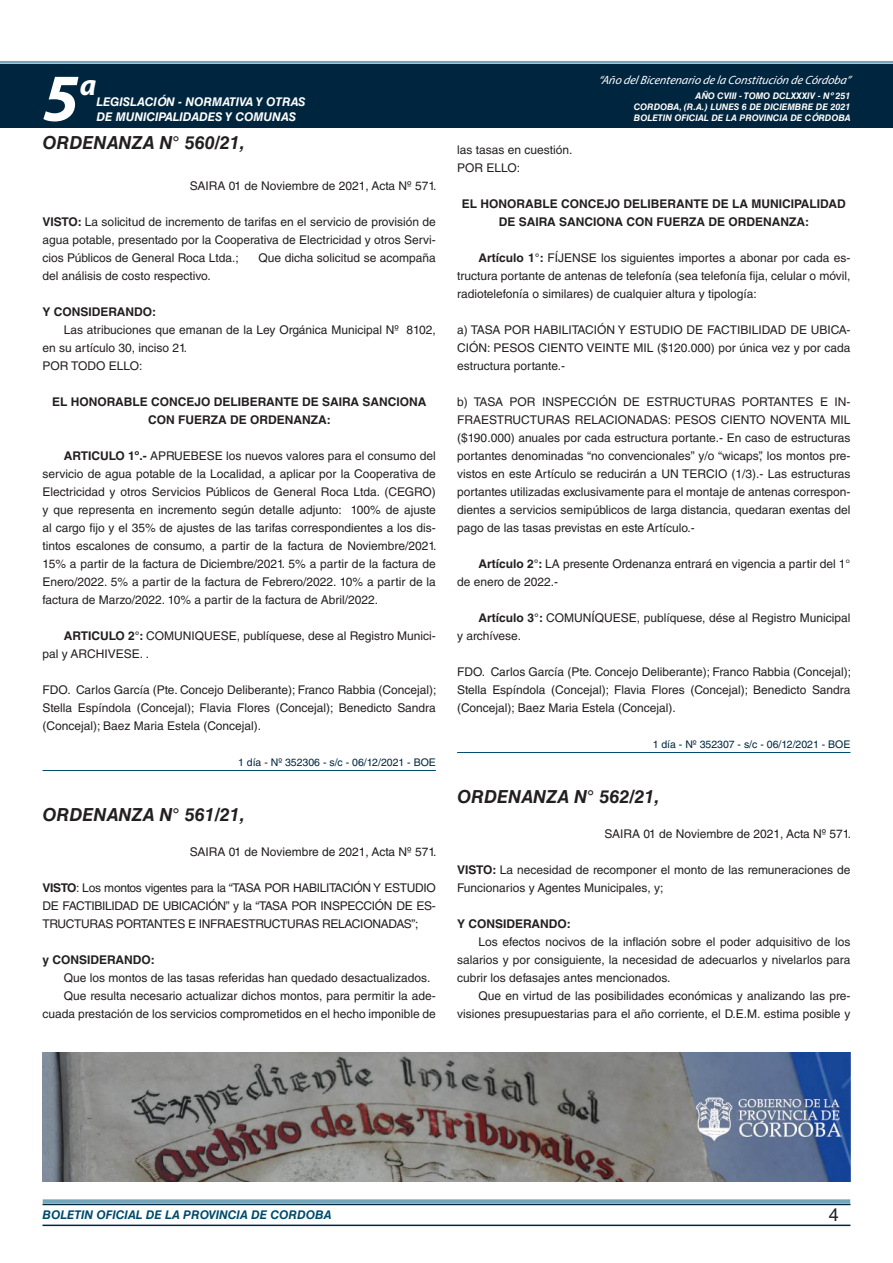
<style>
.page{position:relative;width:893px;height:1263px;background:#fff}
.page>*{position:absolute;margin:0;border:0;box-sizing:border-box;transform-origin:0 0}
.t1{font:italic 700 67.5px "Myriad Pro";color:#fff}
.t2{font:italic 700 30px "Myriad Pro";color:#fff}
.NOMBRE_DE_MINISTERIO{font:italic 700 18px "Helvetica LT Std";color:#231f20}
.t3{font:18px "Helvetica LT Std";color:#231f20}
.BASE{font:12px/18px "Helvetica LT Std";color:#231f20;text-align:justify}
.RESUELVE{font:700 12px/18px "Helvetica LT Std";color:#231f20;text-align:center}
.FECHA{font:12px "Helvetica LT Std";color:#231f20}
.t4{font:italic 700 12px "Helvetica LT Std";color:#fff}
.t5{font:italic 12px "Myriad Pro";color:#fff}
.BASE-2{font:700 12px "Helvetica LT Std";color:#231f20}
.t6{font:italic 700 12px "Helvetica LT Std";color:#004b6c}
.FECHA_DE_VENCIMIENTO{font:10.5px "Helvetica LT Std";color:#00263f}
.t7{font:italic 700 9px/10.8px "Helvetica LT Std";color:#fff;text-align:justify}
.s1{font-weight:700}
</style>
<div class="page">
<div style="left:0;top:61px;width:893px;height:6px;background:#fff;opacity:.75"></div>
<div style="left:0;top:64px;width:893px;height:64px;background:#00263f"></div>
<hr style="left:43px;top:1224px;width:807px;height:2px;background:#00263f">
<div style="left:42px;top:1198px;width:809px;height:8px;background:#fff;opacity:.75"></div>
<hr style="left:43px;top:770px;width:393px;height:1px;background:#004b6c">
<hr style="left:457px;top:752px;width:393px;height:1px;background:#004b6c">
<img style="left:42px;top:1052px;width:809px;height:129px">
<h1 class="t1" style="left:43px;top:54px;width:38px">5</h1>
<h2 class="t2" style="left:80px;top:66px;width:18px">a</h2>
<p class="t4" style="left:96px;top:95px;width:211px">LEGISLACIÓN - NORMATIVA Y OTRAS</p>
<p class="t4" style="left:96px;top:109px;width:201px">DE MUNICIPALIDADES Y COMUNAS</p>
<p class="NOMBRE_DE_MINISTERIO" style="left:43px;top:131px;width:204px">ORDENANZA N° 560/21,</p>
<p class="FECHA" style="left:190px;top:179px;width:248px">SAIRA 01 de Noviembre de 2021, Acta Nº 571.</p>
<p class="BASE" style="left:43px;top:213px;width:395px"><span class="s1">VISTO:</span> La solicitud de incremento de tarifas en el servicio de provisión de agua potable, presentado por la Cooperativa de Electricidad y otros Servi&shy;cios Públicos de General Roca Ltda.;</p>
<p class="BASE" style="left:259px;top:249px;width:179px">Que dicha solicitud se acompaña</p>
<p class="BASE" style="left:43px;top:267px;width:170px">del análisis de costo respectivo.</p>
<p class="BASE-2" style="left:43px;top:304px;width:115px">Y CONSIDERANDO:</p>
<p class="BASE" style="left:43px;top:321px;width:395px;text-indent:21px">Las atribuciones que emanan de la Ley Orgánica Municipal Nº 8102, en su artículo 30, inciso 21.</p>
<p class="BASE" style="left:43px;top:357px;width:101px">POR TODO ELLO:</p>
<p class="RESUELVE" style="left:52px;top:392px;width:376px">EL HONORABLE CONCEJO DELIBERANTE DE SAIRA SANCIONA<br>CON FUERZA DE ORDENANZA:</p>
<p class="BASE" style="left:43px;top:447px;width:396px;text-indent:21px"><span class="s1">ARTICULO 1º.-</span> APRUEBESE los nuevos valores para el consumo del servicio de agua potable de la Localidad, a aplicar por la Cooperativa de Electricidad y otros Servicios Públicos de General Roca Ltda. (CEGRO) y que representa en incremento según detalle adjunto: 100% de ajuste al cargo fijo y el 35% de ajustes de las tarifas correspondientes a los dis&shy;tintos escalones de consumo, a partir de la factura de Noviembre/2021.<br>15% a partir de la factura de Diciembre/2021. 5% a partir de la factura de Enero/2022. 5% a partir de la factura de Febrero/2022. 10% a partir de la factura de Marzo/2022. 10% a partir de la factura de Abril/2022.</p>
<p class="BASE" style="left:43px;top:627px;width:395px;text-indent:21px"><span class="s1">ARTICULO 2°:</span> COMUNIQUESE, publíquese, dese al Registro Munici&shy;pal y ARCHIVESE. .</p>
<p class="BASE" style="left:43px;top:681px;width:395px">FDO. Carlos García (Pte. Concejo Deliberante); Franco Rabbia (Concejal); Stella Espíndola (Concejal); Flavia Flores (Concejal); Benedicto Sandra (Concejal); Baez Maria Estela (Concejal).</p>
<p class="FECHA_DE_VENCIMIENTO" style="left:238px;top:756px;width:199px">1 día - Nº 352306 - s/c - 06/12/2021 - BOE</p>
<p class="NOMBRE_DE_MINISTERIO" style="left:43px;top:804px;width:204px">ORDENANZA N° 561/21,</p>
<p class="FECHA" style="left:190px;top:845px;width:248px">SAIRA 01 de Noviembre de 2021, Acta Nº 571.</p>
<p class="BASE" style="left:43px;top:879px;width:395px"><span class="s1">VISTO</span>: Los montos vigentes para la “TASA POR HABILITACIÓN Y ESTUDIO DE FACTIBILIDAD DE UBICACIÓN” y la “TASA POR INSPECCIÓN DE ES-TRUCTURAS PORTANTES E INFRAESTRUCTURAS RELACIONADAS”;</p>
<p class="BASE-2" style="left:43px;top:952px;width:114px">y CONSIDERANDO:</p>
<p class="BASE" style="left:64px;top:969px;width:368px">Que los montos de las tasas referidas han quedado desactualizados.</p>
<p class="BASE" style="left:43px;top:987px;width:395px;text-align:right">Que resulta necesario actualizar dichos montos, para permitir la ade&shy;cuada prestación de los servicios comprometidos en el hecho imponible de</p>
<p class="t5" style="left:598px;top:72px;width:254px">“Año delBicentenario de la Constitución de Córdoba”</p>
<p class="t7" style="left:634px;top:91px;width:218px;text-indent:61px">AÑO CVIII - TOMO DCLXXXIV - Nº 251<br>CORDOBA, (R.A.) LUNES 6 DE DICIEMBRE DE 2021<br>BOLETIN OFICIAL DE LA PROVINCIA DE CÓRDOBA</p>
<p class="BASE" style="left:457px;top:141px;width:117px">las tasas en cuestión.</p>
<p class="BASE" style="left:457px;top:159px;width:64px">POR ELLO:</p>
<p class="RESUELVE" style="left:462px;top:194px;width:385px">EL HONORABLE CONCEJO DELIBERANTE DE LA MUNICIPALIDAD<br>DE SAIRA SANCIONA CON FUERZA DE ORDENANZA:</p>
<p class="BASE" style="left:457px;top:249px;width:395px;text-indent:21px"><span class="s1">Artículo 1°:</span> FÍJENSE los siguientes importes a abonar por cada es&shy;tructura portante de antenas de telefonía (sea telefonía fija, celular o móvil, radiotelefonía o similares) de cualquier altura y tipología:</p>
<p class="BASE" style="left:457px;top:321px;width:395px">a) TASA POR HABILITACIÓN Y ESTUDIO DE FACTIBILIDAD DE UBICA-CIÓN: PESOS CIENTO VEINTE MIL ($120.000) por única vez y por cada estructura portante.-</p>
<p class="BASE" style="left:457px;top:393px;width:395px">b) TASA POR INSPECCIÓN DE ESTRUCTURAS PORTANTES E IN-FRAESTRUCTURAS RELACIONADAS: PESOS CIENTO NOVENTA MIL ($190.000) anuales por cada estructura portante.- En caso de estructuras portantes denominadas “no convencionales” y/o “wicaps”, los montos pre&shy;vistos en este Artículo se reducirán a UN TERCIO (1/3).- Las estructuras portantes utilizadas exclusivamente para el montaje de antenas correspon&shy;dientes a servicios semipúblicos de larga distancia, quedaran exentas del pago de las tasas previstas en este Artículo.-</p>
<p class="BASE" style="left:457px;top:555px;width:395px;text-indent:21px"><span class="s1">Artículo 2°:</span> LA presente Ordenanza entrará en vigencia a partir del 1° de enero de 2022.-</p>
<p class="BASE" style="left:457px;top:609px;width:395px;text-indent:21px"><span class="s1">Artículo 3°:</span> COMUNÍQUESE, publíquese, dése al Registro Municipal y archívese.</p>
<p class="BASE" style="left:457px;top:663px;width:395px">FDO. Carlos García (Pte. Concejo Deliberante); Franco Rabbia (Concejal); Stella Espíndola (Concejal); Flavia Flores (Concejal); Benedicto Sandra (Concejal); Baez Maria Estela (Concejal).</p>
<p class="FECHA_DE_VENCIMIENTO" style="left:653px;top:738px;width:199px">1 día - Nº 352307 - s/c - 06/12/2021 - BOE</p>
<p class="NOMBRE_DE_MINISTERIO" style="left:457px;top:786px;width:204px">ORDENANZA N° 562/21,</p>
<p class="FECHA" style="left:604px;top:827px;width:248px">SAIRA 01 de Noviembre de 2021, Acta Nº 571.</p>
<p class="BASE" style="left:457px;top:861px;width:395px"><span class="s1">VISTO:</span> La necesidad de recomponer el monto de las remuneraciones de<br>Funcionarios y Agentes Municipales, y;</p>
<p class="BASE-2" style="left:457px;top:916px;width:115px">Y CONSIDERANDO:</p>
<p class="BASE" style="left:457px;top:933px;width:395px;text-indent:21px">Los efectos nocivos de la inflación sobre el poder adquisitivo de los salarios y por consiguiente, la necesidad de adecuarlos y nivelarlos para cubrir los defasajes antes mencionados.</p>
<p class="BASE" style="left:457px;top:987px;width:395px;text-align:right">Que en virtud de las posibilidades económicas y analizando las pre&shy;visiones presupuestarias para el año corriente, el D.E.M. estima posible y</p>
<p class="t6" style="left:43px;top:1208px;width:290px">BOLETIN OFICIAL DE LA PROVINCIA DE CORDOBA</p>
<h3 class="t3" style="left:829px;top:1204px;width:12px">4</h3>
</div>
